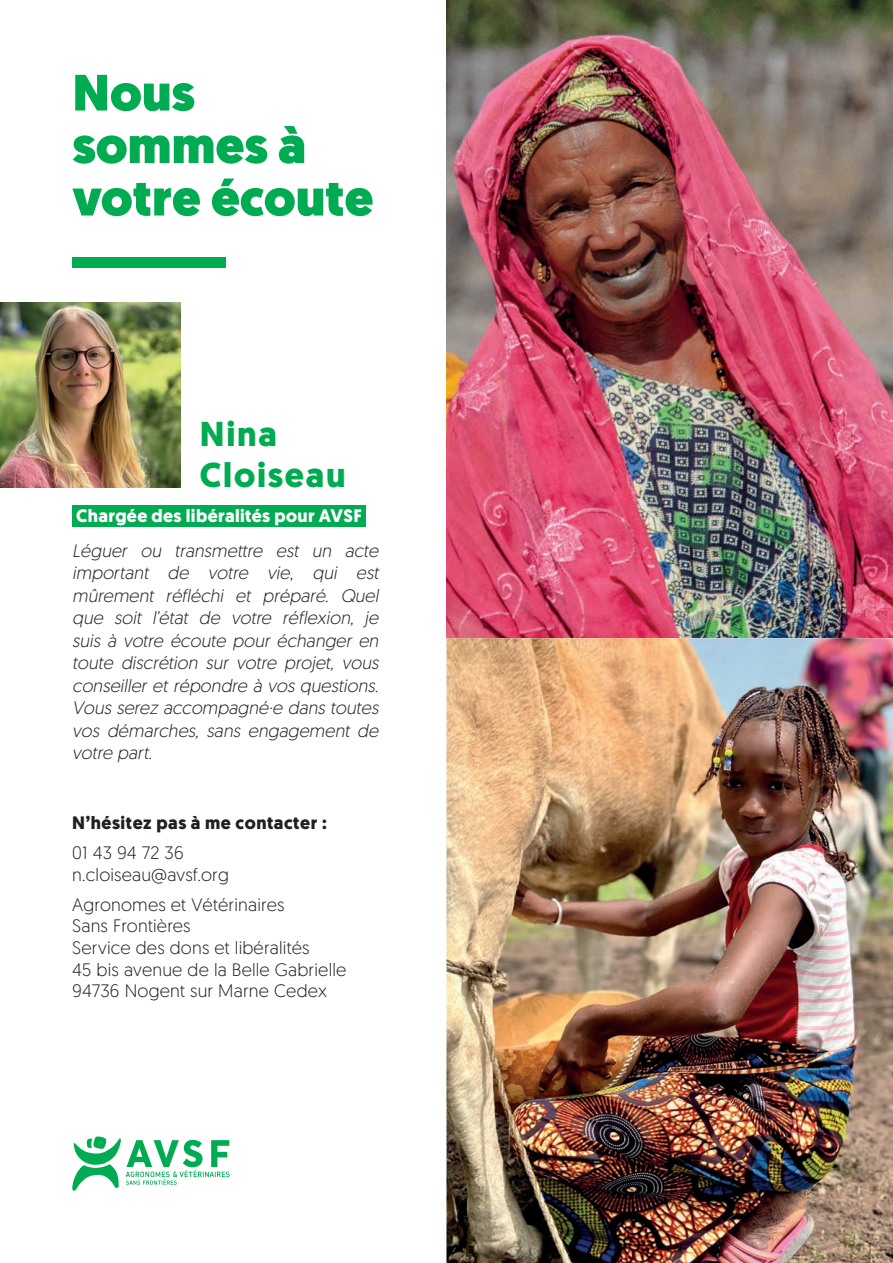
<style>
.page{position:relative;width:893px;height:1263px;background:#fff}
.page>*{position:absolute;margin:0;border:0;box-sizing:border-box;transform-origin:0 0}
.t1{font:900 51px/52.5px "Geomanist";color:#00ab51}
.t2{font:700 34.5px/41.4px "Geomanist";letter-spacing:.05em;color:#00ab51}
.t3{font:italic 300 18px/22.5px "Geomanist";color:#231f20;text-align:justify}
.t4{font:300 18px/21.6px "Geomanist";letter-spacing:.01em;color:#231f20}
.t5{font:700 18px "Geomanist";letter-spacing:.02em;color:#fff}
.t6{font:700 18px "Geomanist";letter-spacing:.03em;color:#231f20}
</style>
<div class="page">
<svg style="left:72px;top:1136px;width:158px;height:55px"></svg>
<div style="left:72px;top:257px;width:153px;height:11px;background:#00ab51"></div>
<div style="left:72px;top:505px;width:294px;height:21px;background:#00ab51"></div>
<img style="left:0;top:303px;width:181px;height:185px">
<img style="left:446px;top:0;width:447px;height:638px">
<img style="left:446px;top:638px;width:447px;height:625px">
<img style="left:872px;top:1242px;width:21px;height:21px">
<h1 class="t1" style="left:72px;top:67px;width:303px">Nous sommes à votre écoute</h1>
<h2 class="t2" style="left:200px;top:413px;width:147px">Nina<br>Cloiseau</h2>
<p class="t5" style="left:76px;top:503px;width:287px">Chargée des libéralités pour AVSF</p>
<p class="t3" style="left:72px;top:539px;width:312px">Léguer ou transmettre est un acte important de votre vie, qui est mûrement réfléchi et préparé. Quel que soit l’état de votre réflexion, je suis à votre écoute pour échanger en toute discrétion sur votre projet, vous conseiller et répondre à vos questions.<br>Vous serez accompagné·e dans toutes vos démarches, sans engagement de votre part.</p>
<p class="t6" style="left:72px;top:811px;width:256px">N’hésitez pas à me contacter :</p>
<p class="t4" style="left:72px;top:841px;width:158px">01 43 94 72 36 n.cloiseau@avsf.org</p>
<p class="t4" style="left:72px;top:893px;width:276px">Agronomes et Vétérinaires<br>Sans Frontières<br>Service des dons et libéralités<br>45 bis avenue de la Belle Gabrielle<br>94736 Nogent sur Marne Cedex</p>
</div>
